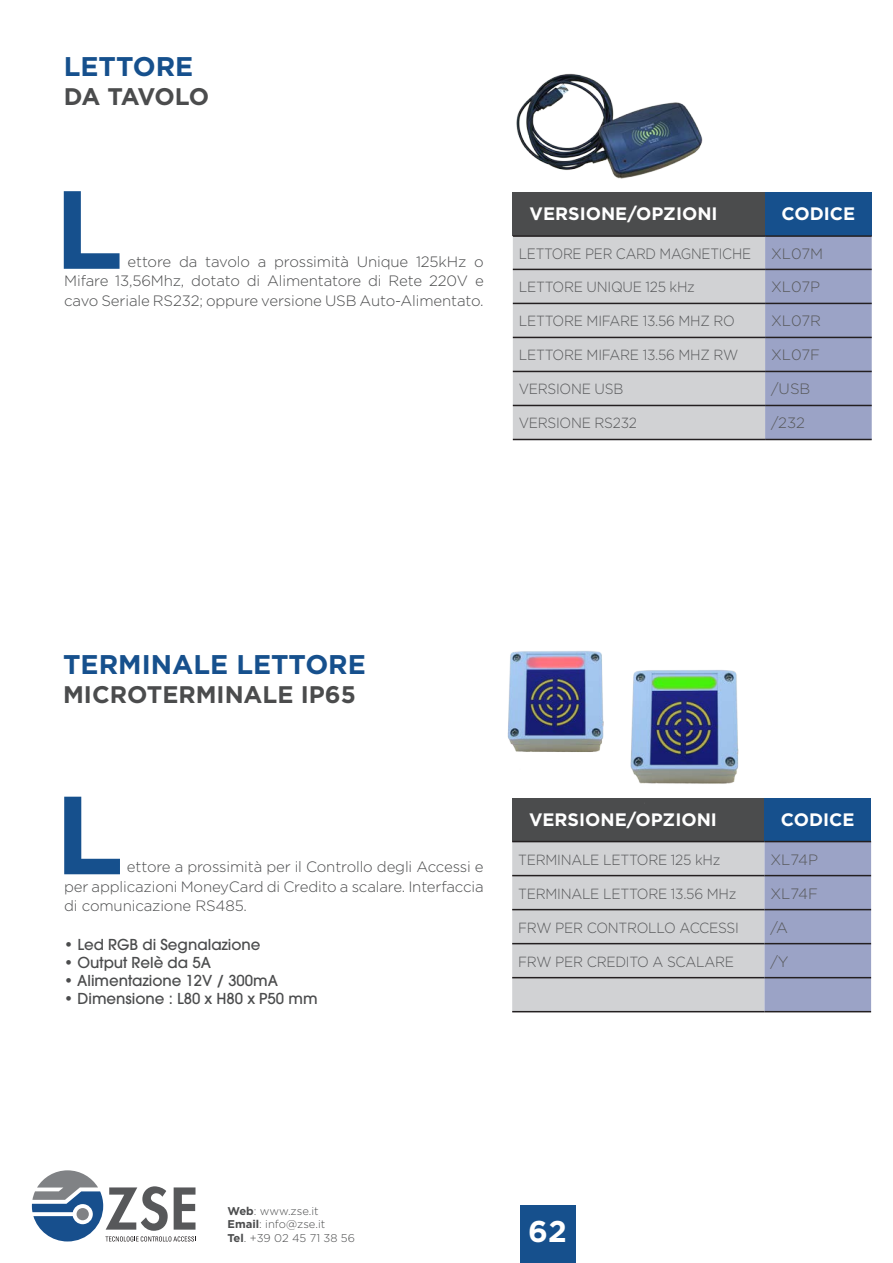
<style>
.page{position:relative;width:893px;height:1263px;background:#fff}
.page>*{position:absolute;margin:0;border:0;box-sizing:border-box;transform-origin:0 0}
.t1{font:700 30px "Gotham";color:#fff}
.t2{font:700 27px "Gotham";color:#16508d}
.t3{font:700 24px "Gotham";color:#4b4c4d}
.t4{font:700 24px "Gotham";letter-spacing:-.05em;color:#4b4c4d}
.t5{font:700 18px "Gotham";color:#fff}
.t6{font:300 15px/19.5px "Gotham";letter-spacing:-.01em;color:#4b4c4d;text-align:justify}
.t7{font:500 15px "Avant Garde";color:#4b4c4d}
.t8{font:300 15px "Gotham";letter-spacing:-.02em;color:#57585a}
.t9{font:300 15px "Gotham";letter-spacing:-.02em;color:#57585a;scale:.9 1}
.t10{font:300 14.7px "Gotham";letter-spacing:-.02em;color:#57585a;scale:.94 1}
.t11{font:300 11.25px/13.5px "Gotham";color:#4b4c4d}
.s1{font-weight:700}
</style>
<div class="page">
<div style="left:520px;top:1205px;width:55px;height:58px;background:#16508d"></div>
<svg style="left:32px;top:1171px;width:164px;height:70px"></svg>
<img style="left:516px;top:73px;width:187px;height:106px">
<svg style="left:64px;top:191px;width:56px;height:78px"></svg>
<div style="left:513px;top:192px;width:252px;height:44px;background:#4b4c4d"></div>
<div style="left:765px;top:192px;width:107px;height:44px;background:#16508d"></div>
<div style="left:513px;top:237px;width:252px;height:202px;background:#d1d2d4"></div>
<svg style="left:765px;top:237px;width:107px;height:202px;background:#99a1c3"></svg>
<hr style="left:513px;top:235px;width:252px;height:2px;background:#231f20">
<hr style="left:765px;top:235px;width:107px;height:2px;background:#231f20">
<hr style="left:513px;top:269px;width:252px;height:1px;background:#231f20">
<hr style="left:765px;top:269px;width:107px;height:1px;background:#231f20">
<hr style="left:513px;top:303px;width:252px;height:1px;background:#231f20">
<hr style="left:765px;top:303px;width:107px;height:1px;background:#231f20">
<hr style="left:513px;top:337px;width:252px;height:1px;background:#231f20">
<hr style="left:765px;top:337px;width:107px;height:1px;background:#231f20">
<hr style="left:513px;top:371px;width:252px;height:1px;background:#231f20">
<hr style="left:765px;top:371px;width:107px;height:1px;background:#231f20">
<hr style="left:513px;top:405px;width:252px;height:1px;background:#231f20">
<hr style="left:765px;top:405px;width:107px;height:1px;background:#231f20">
<hr style="left:513px;top:439px;width:252px;height:1px;background:#231f20">
<hr style="left:765px;top:439px;width:107px;height:1px;background:#231f20">
<img style="left:507px;top:651px;width:87px;height:101px">
<svg style="left:64px;top:797px;width:56px;height:77px"></svg>
<div style="left:512px;top:798px;width:252px;height:43px;background:#4b4c4d"></div>
<div style="left:764px;top:798px;width:107px;height:43px;background:#16508d"></div>
<svg style="left:512px;top:842px;width:359px;height:169px;background:#bec1cd"></svg>
<hr style="left:512px;top:841px;width:252px;height:1px;background:#231f20">
<hr style="left:764px;top:841px;width:107px;height:1px;background:#231f20">
<hr style="left:512px;top:875px;width:252px;height:1px;background:#231f20">
<hr style="left:764px;top:875px;width:107px;height:1px;background:#231f20">
<hr style="left:512px;top:909px;width:252px;height:1px;background:#231f20">
<hr style="left:764px;top:909px;width:107px;height:1px;background:#231f20">
<hr style="left:512px;top:943px;width:252px;height:1px;background:#231f20">
<hr style="left:764px;top:943px;width:107px;height:1px;background:#231f20">
<hr style="left:512px;top:977px;width:252px;height:1px;background:#231f20">
<hr style="left:764px;top:977px;width:107px;height:1px;background:#231f20">
<hr style="left:512px;top:1011px;width:252px;height:1px;background:#231f20">
<hr style="left:764px;top:1011px;width:107px;height:1px;background:#231f20">
<img style="left:594px;top:651px;width:145px;height:133px">
<h2 class="t2" style="left:64px;top:49px;width:131px">LETTORE</h2>
<h3 class="t4" style="left:64px;top:80px;width:147px">DA TAVOLO</h3>
<p class="t6" style="left:64px;top:251px;width:421px;text-indent:63px">ettore da tavolo a prossimità Unique 125kHz o Mifare 13,56Mhz, dotato di Alimentatore di Rete 220V e cavo Seriale RS232; oppure versione USB Auto-Alimentato.</p>
<p class="t5" style="left:530px;top:202px;width:189px">VERSIONE/OPZIONI</p>
<p class="t5" style="left:782px;top:202px;width:75px">CODICE</p>
<p class="t9" style="left:519px;top:244px;width:259px">LETTORE PER CARD MAGNETICHE</p>
<p class="t8" style="left:771px;top:244px;width:54px">XL07M</p>
<p class="t10" style="left:519px;top:278px;width:189px">LETTORE UNIQUE 125 kHz</p>
<p class="t8" style="left:771px;top:278px;width:51px">XL07P</p>
<p class="t10" style="left:519px;top:312px;width:231px">LETTORE MIFARE 13.56 MHZ RO</p>
<p class="t8" style="left:771px;top:312px;width:51px">XL07R</p>
<p class="t10" style="left:519px;top:346px;width:235px">LETTORE MIFARE 13.56 MHZ RW</p>
<p class="t8" style="left:771px;top:346px;width:50px">XL07F</p>
<p class="t10" style="left:519px;top:380px;width:113px">VERSIONE USB</p>
<p class="t8" style="left:771px;top:380px;width:41px">/USB</p>
<p class="t10" style="left:519px;top:414px;width:127px">VERSIONE RS232</p>
<p class="t8" style="left:771px;top:414px;width:36px">/232</p>
<h2 class="t2" style="left:63px;top:647px;width:304px">TERMINALE LETTORE</h2>
<h3 class="t3" style="left:63px;top:678px;width:294px">MICROTERMINALE IP65</h3>
<p class="t6" style="left:64px;top:857px;width:421px;text-indent:63px">ettore a prossimità per il Controllo degli Accessi e per applicazioni MoneyCard di Credito a scalare. Interfaccia di comunicazione RS485.</p>
<p class="t7" style="left:64px;top:935px;width:198px">• Led RGB di Segnalazione</p>
<p class="t7" style="left:64px;top:953px;width:148px">• Output Relè da 5A</p>
<p class="t7" style="left:64px;top:971px;width:215px">• Alimentazione 12V / 300mA</p>
<p class="t7" style="left:64px;top:989px;width:255px">• Dimensione : L80 x H80 x P50 mm</p>
<p class="t5" style="left:529px;top:807px;width:189px">VERSIONE/OPZIONI</p>
<p class="t5" style="left:781px;top:807px;width:75px">CODICE</p>
<p class="t10" style="left:518px;top:850px;width:217px">TERMINALE LETTORE 125 kHz</p>
<p class="t8" style="left:770px;top:850px;width:49px">XL74P</p>
<p class="t10" style="left:518px;top:884px;width:234px">TERMINALE LETTORE 13.56 MHz</p>
<p class="t8" style="left:770px;top:884px;width:49px">XL74F</p>
<p class="t10" style="left:518px;top:918px;width:236px">FRW PER CONTROLLO ACCESSI</p>
<p class="t8" style="left:770px;top:918px;width:19px">/A</p>
<p class="t10" style="left:518px;top:952px;width:231px">FRW PER CREDITO A SCALARE</p>
<p class="t8" style="left:770px;top:952px;width:20px">/Y</p>
<p class="t11" style="left:227px;top:1203px;width:129px"><span class="s1">Web</span>: www.zse.it<br><span class="s1">Email</span>: info@zse.it<br><span class="s1">Tel</span>. +39 02 45 71 38 56</p>
<h1 class="t1" style="left:528px;top:1211px;width:40px">62</h1>
</div>
